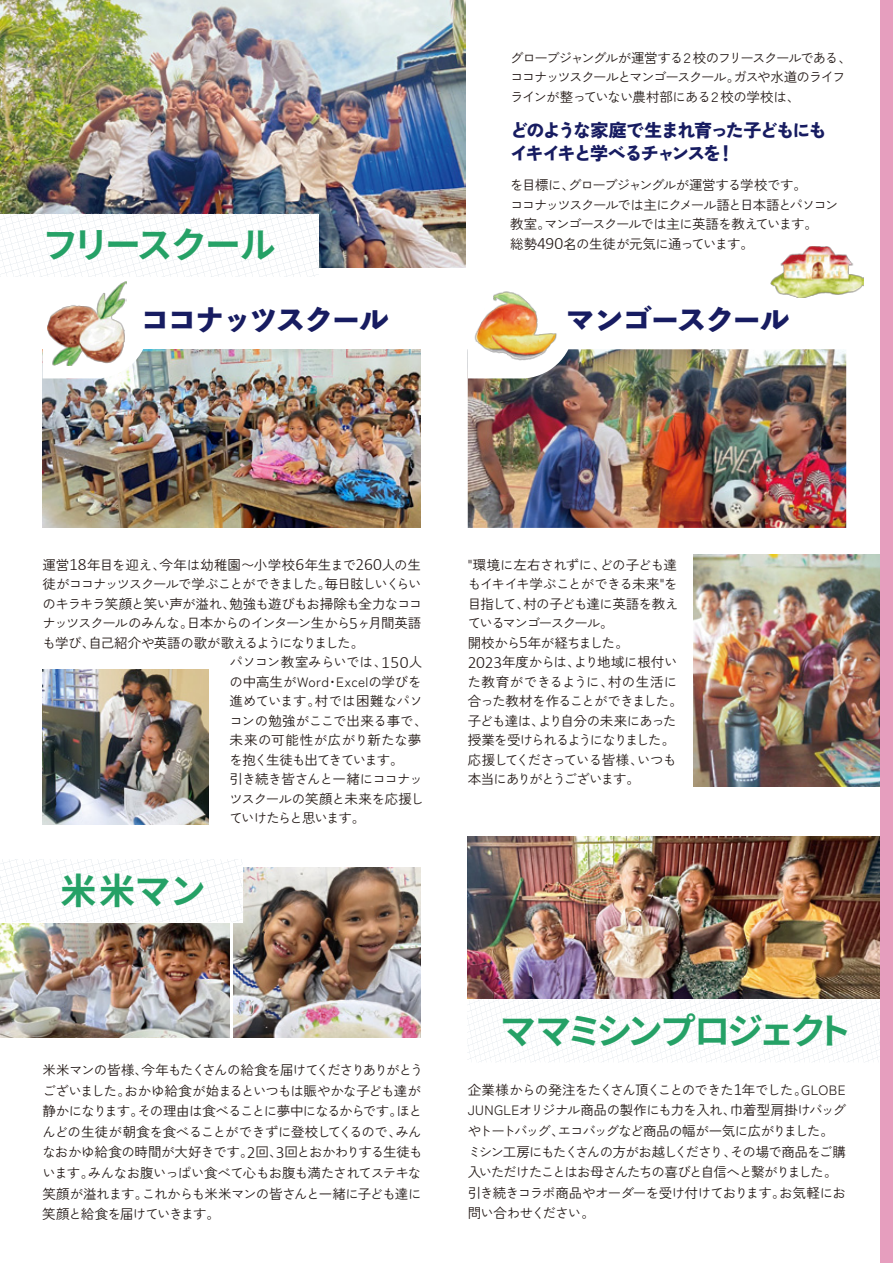
<style>
.page{position:relative;width:893px;height:1263px;background:#fff}
.page>*{position:absolute;margin:0;border:0;box-sizing:border-box;transform-origin:0 0}
.t1{font:36px "Gen Shin Gothic P Bold";letter-spacing:-.005em;color:#25a166}
.t2{font:30px "Toppan Bunkyu Midashi Go Std N EB";letter-spacing:-.08em;color:#171c61}
.t3{font:900 18px/22.5px "Zen Kaku Gothic New";letter-spacing:-.09em;color:#171c61}
.t4{font:13.5px/20.5px "Zen Kaku Gothic New";letter-spacing:-.065em;color:#221815}
.t5{font:13.5px/19.5px "Zen Kaku Gothic New";letter-spacing:-.105em;color:#221815}
.t6{font:13.5px/19.5px "Zen Kaku Gothic New";letter-spacing:-.1em;color:#221815}
.t7{font:13.5px "Zen Kaku Gothic New";letter-spacing:-.015em;color:#221815}
.t8{font:13.5px "Zen Kaku Gothic New";letter-spacing:-.085em;color:#221815}
.t9{font:13.5px "Zen Kaku Gothic New";letter-spacing:-.02em;color:#221815}
.t10{font:13.5px "Zen Kaku Gothic New";letter-spacing:-.095em;color:#221815}
.t11{font:13.5px "Zen Kaku Gothic New";color:#221815}
.t12{font:13.5px "Zen Kaku Gothic New";letter-spacing:-.045em;color:#221815}
.t13{font:13.5px "Zen Kaku Gothic New";letter-spacing:.03em;color:#221815}
.s1{font-family:"Calibri";font-weight:300;font-size:17.4px}
</style>
<div class="page">
<img style="left:234px;top:867px;width:187px;height:170px">
<img style="left:0;top:923px;width:230px;height:114px">
<svg style="left:0;top:859px;width:242px;height:63px"></svg>
<img style="left:468px;top:836px;width:412px;height:163px">
<svg style="left:467px;top:999px;width:413px;height:63px"></svg>
<img style="left:468px;top:349px;width:378px;height:179px">
<img style="left:693px;top:554px;width:187px;height:233px">
<svg style="left:468px;top:349px;width:106px;height:29px"></svg>
<img style="left:468px;top:291px;width:95px;height:74px">
<img style="left:43px;top:670px;width:165px;height:155px">
<img style="left:43px;top:349px;width:378px;height:179px">
<img style="left:0;top:0;width:466px;height:268px">
<svg style="left:0;top:214px;width:319px;height:164px"></svg>
<img style="left:770px;top:246px;width:94px;height:52px">
<div style="left:880px;top:0;width:13px;height:1263px;background:#e69ebe"></div>
<p class="t5" style="left:510px;top:48px;width:343px">グローブジャングルが運営する２校のフリースクールである、ココナッツスクールとマンゴースクール。ガスや水道のライフラインが整っていない農村部にある２校の学校は、</p>
<p class="t3" style="left:510px;top:118px;width:318px">どのような家庭で生まれ育った子どもにもイキイキと学べるチャンスを！</p>
<p class="t6" style="left:510px;top:176px;width:330px">を目標に、グローブジャングルが運営する学校です。<br>ココナッツスクールでは主にクメール語と日本語とパソコン教室。マンゴースクールでは主に英語を教えています。</p>
<p class="t1" style="left:45px;top:217px;width:233px">フリースクール</p>
<p class="t4" style="left:510px;top:234px;width:245px">総勢<span class="s1">490</span>名の生徒が元気に通っています。</p>
<p class="t2" style="left:140px;top:296px;width:250px">ココナッツスクール</p>
<p class="t2" style="left:565px;top:296px;width:226px">マンゴースクール</p>
<p class="t7" style="left:43px;top:557px;width:380px">運営<span class="s1">18</span>年目を迎え、今年は幼稚園〜小学校<span class="s1">6</span>年生まで<span class="s1">260</span>人の生</p>
<p class="t8" style="left:43px;top:576px;width:381px">徒がココナッツスクールで学ぶことができました。毎日眩しいくらい</p>
<p class="t4" style="left:43px;top:593px;width:381px">のキラキラ笑顔と笑い声が溢れ、勉強も遊びもお掃除も全力なココ</p>
<p class="t4" style="left:43px;top:613px;width:380px">ナッツスクールのみんな。日本からのインターン生から<span class="s1">5</span>ヶ月間英語</p>
<p class="t4" style="left:43px;top:632px;width:323px">も学び、自己紹介や英語の歌が歌えるようになりました。</p>
<p class="t4" style="left:230px;top:652px;width:194px">パソコン教室みらいでは、<span class="s1">150</span>人</p>
<p class="t11" style="left:230px;top:674px;width:193px">の中高生がWord・Excelの学びを</p>
<p class="t9" style="left:230px;top:693px;width:195px">進めています。村では困難なパソ</p>
<p class="t9" style="left:230px;top:713px;width:200px">コンの勉強がここで出来る事で、</p>
<p class="t13" style="left:230px;top:732px;width:193px">未来の可能性が広がり新たな夢</p>
<p class="t10" style="left:230px;top:752px;width:176px">を抱く生徒も出てきています。</p>
<p class="t4" style="left:230px;top:769px;width:195px">引き続き皆さんと一緒にココナッ</p>
<p class="t12" style="left:230px;top:790px;width:196px">ツスクールの笑顔と未来を応援し</p>
<p class="t10" style="left:230px;top:810px;width:137px">ていけたらと思います。</p>
<p class="t1" style="left:60px;top:863px;width:147px">米米マン</p>
<p class="t4" style="left:42px;top:1060px;width:383px">米米マンの皆様、今年もたくさんの給食を届けてくださりありがとうございました。おかゆ給食が始まるといつもは賑やかな子ども達が静かになります。その理由は食べることに夢中になるからです。ほとんどの生徒が朝食を食べることができずに登校してくるので、みんなおかゆ給食の時間が大好きです。<span class="s1">2</span>回、<span class="s1">3</span>回とおかわりする生徒もいます。みんなお腹いっぱい食べて心もお腹も満たされてステキな笑顔が溢れます。これからも米米マンの皆さんと一緒に子ども達に笑顔と給食を届けていきます。</p>
<p class="t4" style="left:468px;top:555px;width:217px;line-height:19.5px">"環境に左右されずに、どの子ども達もイキイキ学ぶことができる未来"を目指して、村の子ども達に英語を教えているマンゴースクール。<br>開校から<span class="s1">5</span>年が経ちました。<br><span class="s1">2023</span>年度からは、より地域に根付いた教育ができるように、村の生活に合った教材を作ることができました。子ども達は、より自分の未来にあった授業を受けられるようになりました。応援してくださっている皆様、いつも本当にありがとうございます。</p>
<p class="t1" style="left:501px;top:1003px;width:350px">ママミシンプロジェクト</p>
<p class="t4" style="left:468px;top:1079px;width:380px">企業様からの発注をたくさん頂くことのできた<span class="s1">1</span>年でした。GLOBE<br>JUNGLEオリジナル商品の製作にも力を入れ、巾着型肩掛けバッグやトートバッグ、エコバッグなど商品の幅が一気に広がりました。ミシン工房にもたくさんの方がお越しくださり、その場で商品をご購入いただけたことはお母さんたちの喜びと自信へと繋がりました。引き続きコラボ商品やオーダーを受け付けております。お気軽にお問い合わせください。</p>
</div>
